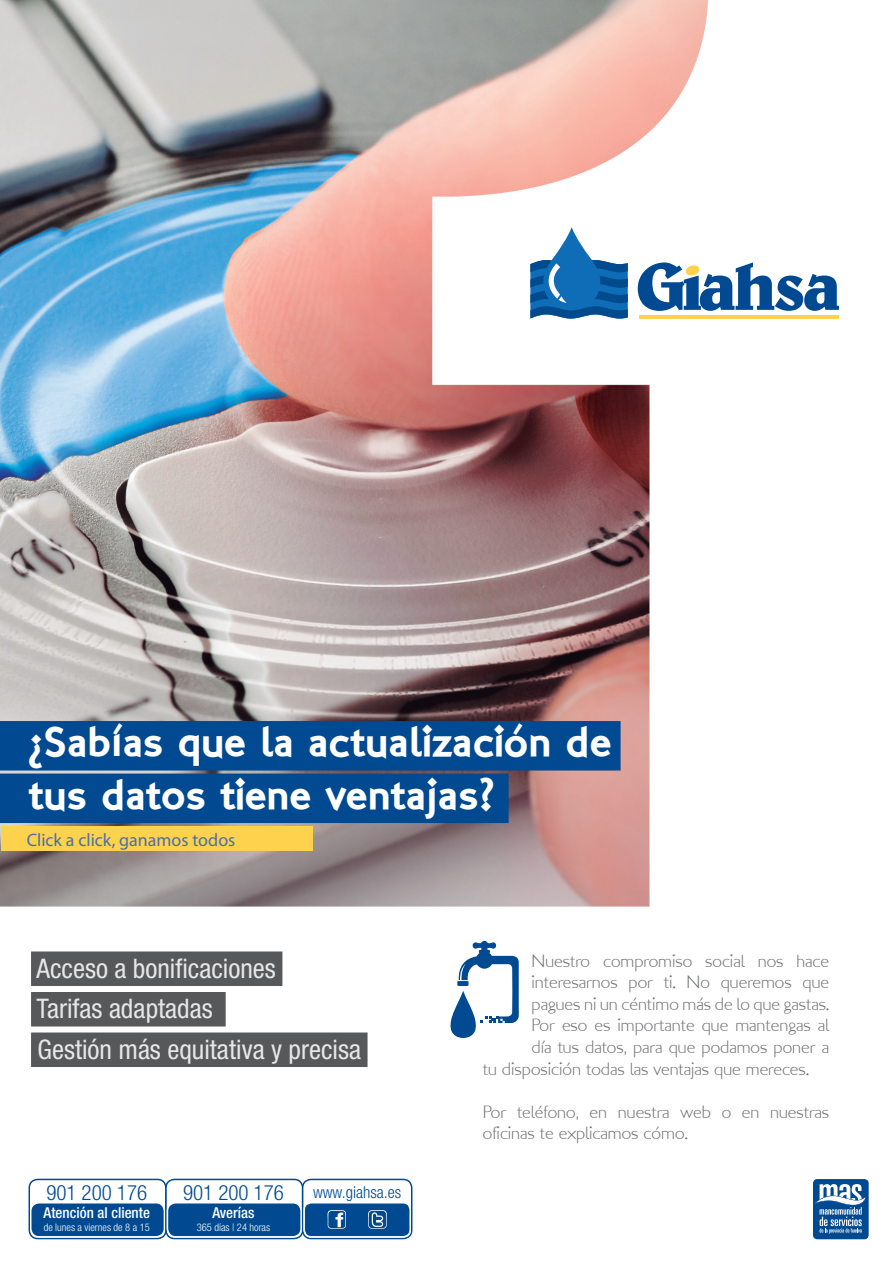
<style>
.page{position:relative;width:893px;height:1263px;background:#fff}
.page>*{position:absolute;margin:0;border:0;box-sizing:border-box;transform-origin:0 0}
.Estilo_de_párrafo_1{font:42px "London Two";color:#fff}
.Estilo_de_párrafo_2{font:condensed 27px "Helvetica Neue LT Std";color:#e6e7e9}
.t1{font:300 condensed 21px "Helvetica Neue LT Std";color:#014a91}
.t2{font:18px/21.6px "London MM";color:#6c6d70}
.t3{font:18px "Myriad Pro";color:#4c6da8}
.t4{font:300 condensed 16.5px "Helvetica Neue LT Std";color:#014a91}
.t5{font:500 condensed 15px "Helvetica Neue LT Std";color:#fff}
.t6{font:300 condensed 10.5px "Helvetica Neue LT Std";color:#fff}
</style>
<div class="page">
<img style="left:0;top:0;width:868px;height:1240px">
<svg style="left:530px;top:227px;width:98px;height:93px"></svg>
<svg style="left:638px;top:262px;width:201px;height:49px"></svg>
<hr style="left:639px;top:315px;width:200px;height:4px;background:#fed24c">
<div style="left:0;top:721px;width:621px;height:49px;background:#014a91"></div>
<div style="left:0;top:773px;width:509px;height:50px;background:#014a91"></div>
<div style="left:813px;top:1179px;width:56px;height:60px;background:#014a91;border-radius:4px"></div>
<svg style="left:815px;top:1184px;width:51px;height:50px"></svg>
<svg style="left:450px;top:941px;width:69px;height:97px"></svg>
<div style="left:1px;top:826px;width:312px;height:25px;background:#fed24c"></div>
<div style="left:31px;top:951px;width:251px;height:35px;background:#57585a"></div>
<div style="left:31px;top:992px;width:195px;height:34px;background:#57585a"></div>
<div style="left:31px;top:1032px;width:337px;height:35px;background:#57585a"></div>
<div style="left:29px;top:1179px;width:137px;height:59px;background:#fff;border-radius:9px"></div>
<div style="left:29px;top:1179px;width:138px;height:60px;border:2px solid #014a91;border-radius:9px"></div>
<div style="left:31px;top:1203px;width:133px;height:34px;background:#014a91;border-radius:9px"></div>
<div style="left:30px;top:1202px;width:135px;height:35px;border:2px solid #fff;border-radius:9px"></div>
<div style="left:166px;top:1179px;width:137px;height:59px;background:#fff;border-radius:9px"></div>
<div style="left:165px;top:1179px;width:138px;height:60px;border:2px solid #014a91;border-radius:9px"></div>
<div style="left:167px;top:1203px;width:134px;height:34px;background:#014a91;border-radius:9px"></div>
<div style="left:167px;top:1202px;width:135px;height:35px;border:2px solid #fff;border-radius:9px"></div>
<div style="left:303px;top:1179px;width:109px;height:59px;background:#fff;border-radius:9px"></div>
<div style="left:302px;top:1179px;width:110px;height:60px;border:2px solid #014a91;border-radius:9px"></div>
<div style="left:304px;top:1203px;width:106px;height:34px;background:#014a91;border-radius:7px"></div>
<div style="left:303px;top:1202px;width:108px;height:35px;border:2px solid #fff;border-radius:7px"></div>
<svg style="left:327px;top:1210px;width:19px;height:19px"></svg>
<svg style="left:368px;top:1210px;width:19px;height:19px"></svg>
<p class="Estilo_de_párrafo_1" style="left:28px;top:714px;width:585px">¿Sabías que la actualización de</p>
<p class="Estilo_de_párrafo_1" style="left:28px;top:767px;width:467px">tus datos tiene ventajas?</p>
<p class="t3" style="left:27px;top:828px;width:210px">Click a click, ganamos todos</p>
<p class="Estilo_de_párrafo_2" style="left:37px;top:952px;width:241px">Acceso a bonificaciones</p>
<p class="Estilo_de_párrafo_2" style="left:37px;top:993px;width:178px">Tarifas adaptadas</p>
<p class="Estilo_de_párrafo_2" style="left:38px;top:1033px;width:325px">Gestión más equitativa y precisa</p>
<p class="t1" style="left:46px;top:1180px;width:102px">901 200 176</p>
<p class="t5" style="left:44px;top:1204px;width:108px">Atención al cliente</p>
<p class="t6" style="left:44px;top:1221px;width:108px">de lunes a viernes de 8 a 15</p>
<p class="t1" style="left:183px;top:1180px;width:102px">901 200 176</p>
<p class="t5" style="left:212px;top:1204px;width:44px">Averías</p>
<p class="t6" style="left:197px;top:1221px;width:75px">365 días | 24 horas</p>
<p class="t4" style="left:313px;top:1182px;width:90px">www.giahsa.es</p>
<p class="t2" style="left:532px;top:950px;width:299px">Nuestro compromiso social nos hace</p>
<p class="t2" style="left:532px;top:972px;width:299px">interesarnos por ti. No queremos que</p>
<p class="t2" style="left:532px;top:993px;width:299px">pagues ni un céntimo más de lo que gastas.</p>
<p class="t2" style="left:532px;top:1015px;width:299px">Por eso es importante que mantengas al</p>
<p class="t2" style="left:532px;top:1036px;width:299px">día tus datos, para que podamos poner a</p>
<p class="t2" style="left:483px;top:1058px;width:328px">tu disposición todas las ventajas que mereces.</p>
<p class="t2" style="left:483px;top:1101px;width:348px">Por teléfono, en nuestra web o en nuestras oficinas te explicamos cómo.</p>
</div>
